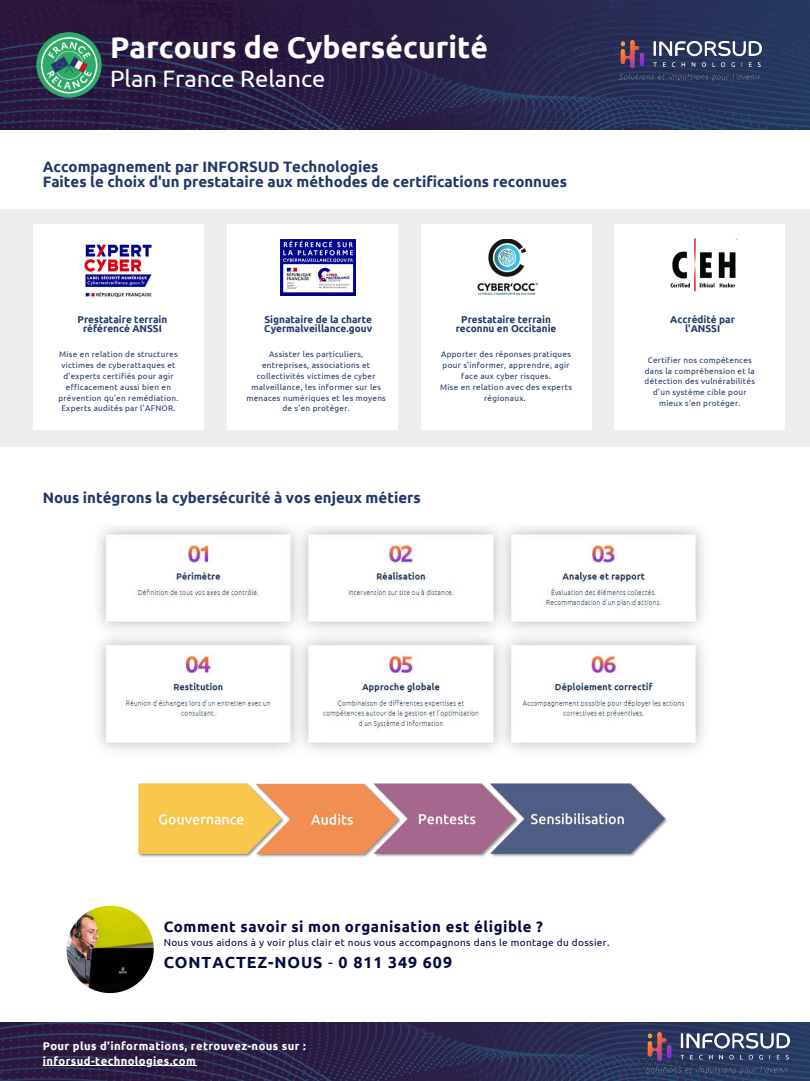
<style>
.page{position:relative;width:810px;height:1081px;background:#fff}
.page>*{position:absolute;margin:0;border:0;box-sizing:border-box;transform-origin:0 0}
.t1{font:700 30px "Ubuntu";color:#fff}
.t2{font:23.75px "Ubuntu";color:#fff}
.t3{font:700 16px "Ubuntu";letter-spacing:.055em;color:#040840}
.t4{font:700 15px/15px "Ubuntu";color:#213868}
.t5{font:700 15px "Ubuntu";letter-spacing:.035em;color:#040840}
.t6{font:700 11.25px/15px "Ubuntu";letter-spacing:.035em;color:#fff}
.t7{font:700 10px/9.9px "Ubuntu";color:#213868;text-align:center}
.t8{font:10px "Ubuntu";letter-spacing:.035em;color:#040840}
.t9{font:8.12px/10.8px "Ubuntu";letter-spacing:.035em;color:#213868;text-align:center}
.s1{font-weight:400}
</style>
<div class="page">
<svg style="left:0;top:0;width:810px;height:130px;background:#28244b"></svg>
<img style="left:619px;top:40px;width:143px;height:41px">
<img style="left:36px;top:32px;width:66px;height:66px;border-radius:50%">
<svg style="left:0;top:1022px;width:810px;height:58px;background:#2b274e"></svg>
<img style="left:647px;top:1032px;width:142px;height:41px">
<img style="left:66px;top:905px;width:88px;height:87px;border-radius:50%">
<div style="left:0;top:209px;width:810px;height:238px;background:#efedf0"></div>
<div style="left:33px;top:225px;width:171px;height:204px;background:#fff"></div>
<img style="left:82px;top:242px;width:71px;height:57px">
<div style="left:228px;top:225px;width:170px;height:204px;background:#fff"></div>
<div style="left:421px;top:225px;width:170px;height:204px;background:#fff"></div>
<div style="left:615px;top:225px;width:170px;height:204px;background:#fff"></div>
<img style="left:281px;top:239px;width:75px;height:56px">
<img style="left:477px;top:239px;width:61px;height:56px">
<img style="left:670px;top:238px;width:68px;height:54px">
<img style="left:98px;top:526px;width:606px;height:225px">
<img style="left:138px;top:783px;width:529px;height:74px">
<hr style="left:43px;top:1064px;width:153px;height:1px;background:#fff">
<h1 class="t1" style="left:110px;top:30px;width:379px">Parcours de Cybersécurité</h1>
<h2 class="t2" style="left:110px;top:65px;width:217px">Plan France Relance</h2>
<h3 class="t4" style="left:43px;top:159px;width:526px">Accompagnement par INFORSUD Technologies<br>Faites le choix d'un prestataire aux méthodes de certifications reconnues</h3>
<p class="t7" style="left:78px;top:314px;width:91px">Prestataire terrain référencé ANSSI</p>
<p class="t7" style="left:264px;top:314px;width:109px;text-align:left">Signataire de la charte<br>Cyermalveillance.gouv</p>
<p class="t7" style="left:456px;top:314px;width:102px">Prestataire terrain reconnu en Occitanie</p>
<p class="t7" style="left:670px;top:314px;width:66px">Accrédité par l'ANSSI</p>
<p class="t9" style="left:246px;top:349px;width:141px">Assister les particuliers, entreprises, associations et collectivités victimes de cyber malveillance, les informer sur les menaces numériques et les moyens de s'en protéger.</p>
<p class="t9" style="left:440px;top:349px;width:133px">Apporter des réponses pratiques pour s'informer, apprendre, agir face aux cyber risques.<br>Mise en relation avec des experts régionaux.</p>
<p class="t9" style="left:58px;top:349px;width:122px">Mise en relation de structures victimes de cyberattaques et d'experts certifiés pour agir efficacement aussi bien en prévention qu'en remédiation.<br>Experts audités par l'AFNOR.</p>
<p class="t9" style="left:645px;top:354px;width:112px">Certifier nos compétences dans la compréhension et la détection des vulnérabilités d'un système cible pour mieux s'en protéger.</p>
<h3 class="t4" style="left:43px;top:490px;width:379px">Nous intégrons la cybersécurité à vos enjeux métiers</h3>
<h3 class="t5" style="left:164px;top:917px;width:381px">Comment savoir si mon organisation est éligible ?</h3>
<p class="t8" style="left:164px;top:936px;width:447px">Nous vous aidons à y voir plus clair et nous vous accompagnons dans le montage du dossier.</p>
<h3 class="t3" style="left:164px;top:953px;width:290px">CONTACTEZ-NOUS <span class="s1">-</span> 0 811 349 609</h3>
<h3 class="t6" style="left:43px;top:1037px;width:265px">Pour plus d'informations, retrouvez-nous sur : inforsud-technologies.com</h3>
</div>
